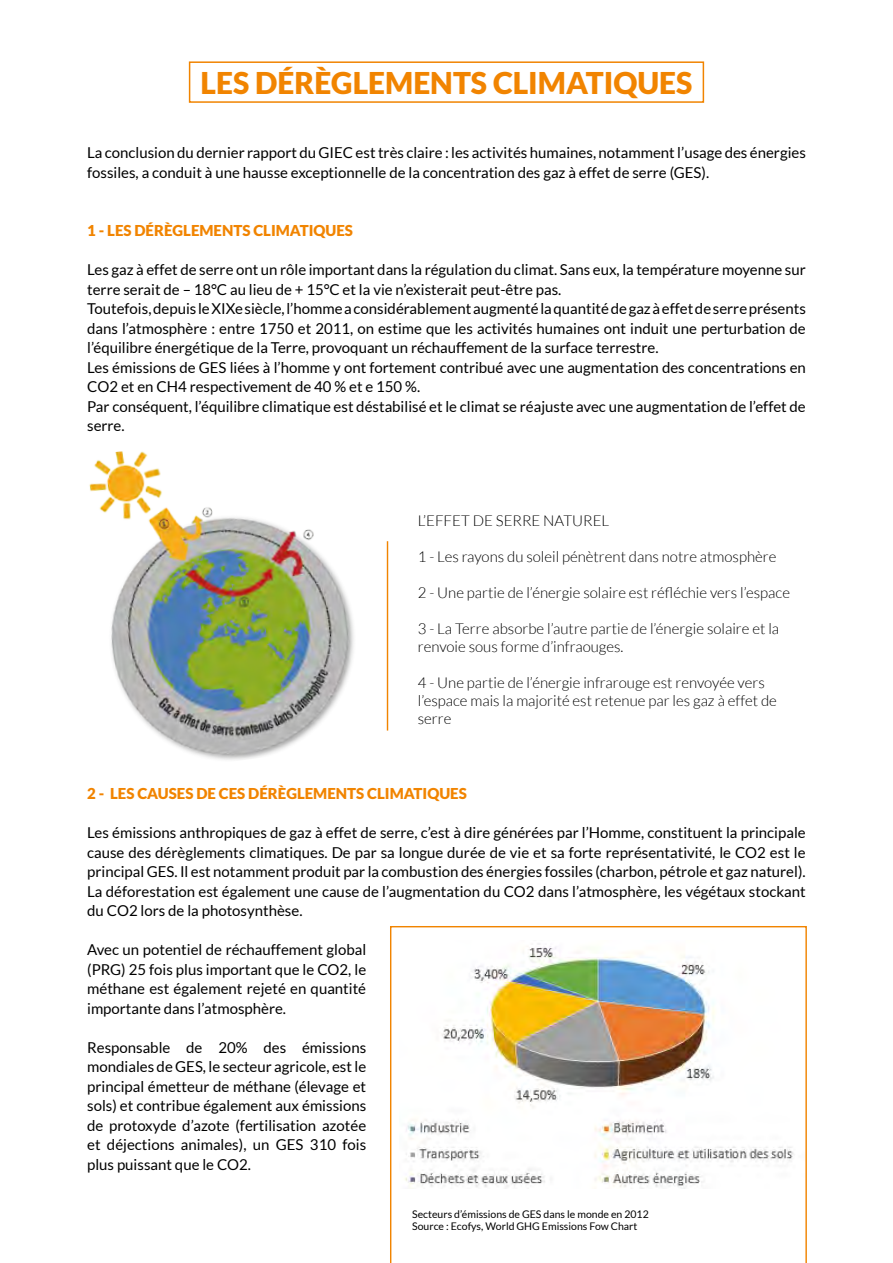
<style>
.page{position:relative;width:893px;height:1263px;background:#fff}
.page>*{position:absolute;margin:0;border:0;box-sizing:border-box;transform-origin:0 0}
.t1{font:900 30px "Lato";color:#f18400}
.t2{font:15px/19.5px "Lato";color:#000;text-align:justify}
.t3{font:300 15px/18px "Lato";color:#000}
.t4{font:900 15px "Lato";color:#f18400}
.t5{font:10.5px/12.6px "Lato";color:#000}
</style>
<div class="page">
<div style="left:189px;top:61px;width:515px;height:42px;border:2px solid #f18400"></div>
<img style="left:89px;top:451px;width:265px;height:309px">
<svg style="left:390px;top:926px;width:417px;height:337px"></svg>
<hr style="left:387px;top:541px;width:1px;height:189px;background:#f18400">
<h1 class="t1" style="left:201px;top:66px;width:493px">LES DÉRÈGLEMENTS CLIMATIQUES</h1>
<p class="t2" style="left:87px;top:143px;width:720px">La conclusion du dernier rapport du GIEC est très claire : les activités humaines, notamment l’usage des énergies fossiles, a conduit à une hausse exceptionnelle de la concentration des gaz à effet de serre (GES).</p>
<p class="t4" style="left:87px;top:222px;width:267px">1 - LES DÉRÈGLEMENTS CLIMATIQUES</p>
<p class="t2" style="left:87px;top:260px;width:720px;text-align:left">Les gaz à effet de serre ont un rôle important dans la régulation du climat. Sans eux, la température moyenne sur terre serait de – 18°C au lieu de + 15°C et la vie n’existerait peut-être pas.<br>Toutefois, depuis le XIXe siècle, l’homme a considérablement augmenté la quantité de gaz à effet de serre présents dans l’atmosphère : entre 1750 et 2011, on estime que les activités humaines ont induit une perturbation de l’équilibre énergétique de la Terre, provoquant un réchauffement de la surface terrestre.<br>Les émissions de GES liées à l’homme y ont fortement contribué avec une augmentation des concentrations en CO2 et en CH4 respectivement de 40 % et e 150 %.<br>Par conséquent, l’équilibre climatique est déstabilisé et le climat se réajuste avec une augmentation de l’effet de serre.</p>
<p class="t3" style="left:418px;top:511px;width:193px">L’EFFET DE SERRE NATUREL</p>
<p class="t3" style="left:418px;top:547px;width:360px">1 - Les rayons du soleil pénètrent dans notre atmosphère</p>
<p class="t3" style="left:418px;top:583px;width:374px">2 - Une partie de l’énergie solaire est réfléchie vers l’espace</p>
<p class="t3" style="left:418px;top:619px;width:363px">3 - La Terre absorbe l’autre partie de l’énergie solaire et la renvoie sous forme d’infraouges.</p>
<p class="t3" style="left:418px;top:673px;width:361px">4 - Une partie de l’énergie infrarouge est renvoyée vers l’espace mais la majorité est retenue par les gaz à effet de serre</p>
<p class="t4" style="left:87px;top:785px;width:381px">2 - LES CAUSES DE CES DÉRÈGLEMENTS CLIMATIQUES</p>
<p class="t2" style="left:87px;top:823px;width:720px">Les émissions anthropiques de gaz à effet de serre, c’est à dire générées par l’Homme, constituent la principale cause des dérèglements climatiques. De par sa longue durée de vie et sa forte représentativité, le CO2 est le principal GES. Il est notamment produit par la combustion des énergies fossiles (charbon, pétrole et gaz naturel).<br>La déforestation est également une cause de l’augmentation du CO2 dans l’atmosphère, les végétaux stockant du CO2 lors de la photosynthèse.</p>
<p class="t2" style="left:87px;top:940px;width:281px">Avec un potentiel de réchauffement global (PRG) 25 fois plus important que le CO2, le méthane est également rejeté en quantité importante dans l’atmosphère.</p>
<p class="t2" style="left:87px;top:1037px;width:281px">Responsable de 20% des émissions mondiales de GES, le secteur agricole, est le principal émetteur de méthane (élevage et sols) et contribue également aux émissions de protoxyde d’azote (fertilisation azotée et déjections animales), un GES 310 fois plus puissant que le CO2.</p>
<p class="t5" style="left:412px;top:1207px;width:238px">Secteurs d’émissions de GES dans le monde en 2012<br>Source : Ecofys, World GHG Emissions Fow Chart</p>
</div>
